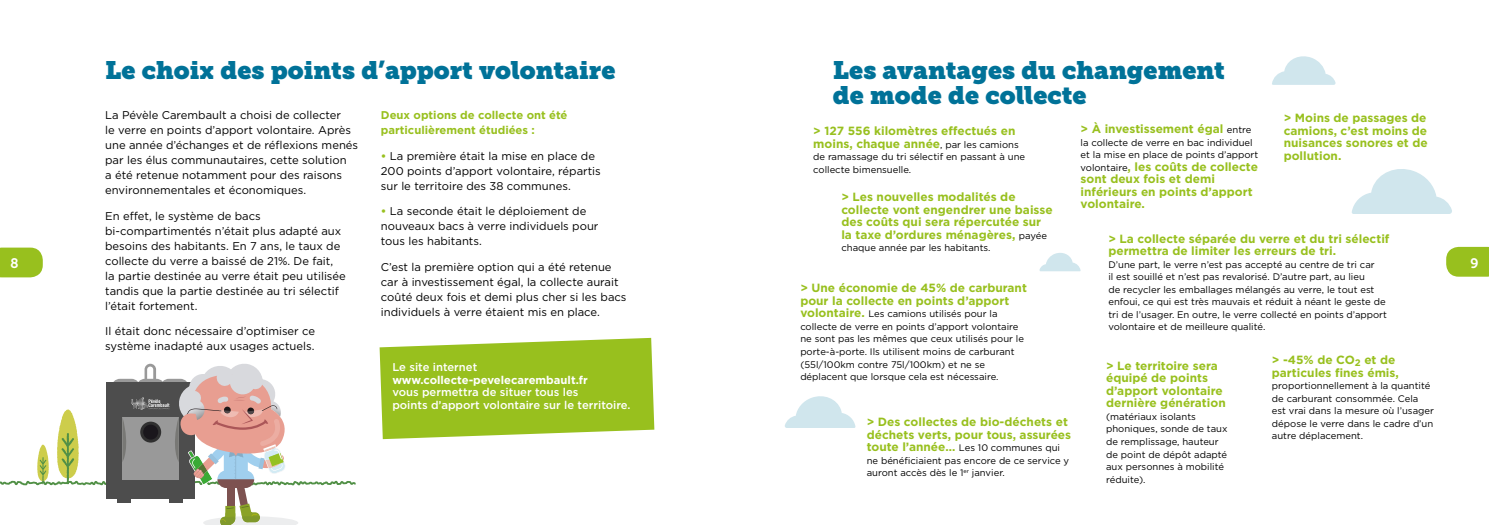
<style>
.page{position:relative;width:1489px;height:525px;background:#fff}
.page>*{position:absolute;margin:0;border:0;box-sizing:border-box;transform-origin:0 0}
.t1{font:25px/25px "Museo Slab";color:#007298}
.t2{font:13.75px "Museo 700";color:#fff}
.t3{font:700 11.88px/12.5px "Gotham";color:#98c01e}
.t4{font:11.25px/15px "Gotham";color:#000}
.t5{font:500 11.25px/12.5px "Gotham";color:#fff}
.t6{font:700 11.25px/15px "Gotham";color:#98c01e}
.t7{font:700 11.25px "Gotham";color:#fff}
.t8{font:9.5px/12.5px "Gotham";color:#000}
.s1{font-weight:700;color:#98c01e}
.s2{font-weight:400;font-size:9.5px;color:#000}
.s3{font-weight:700;font-size:11.88px;color:#98c01e}
</style>
<div class="page">
<svg style="left:0;top:247px;width:43px;height:30px"></svg>
<svg style="left:1446px;top:247px;width:42px;height:29px"></svg>
<svg style="left:379px;top:338px;width:275px;height:101px;background:#a2c634"></svg>
<svg style="left:1272px;top:56px;width:63px;height:29px"></svg>
<svg style="left:1039px;top:253px;width:41px;height:18px"></svg>
<svg style="left:785px;top:396px;width:70px;height:32px"></svg>
<svg style="left:1352px;top:169px;width:100px;height:45px"></svg>
<svg style="left:0;top:363px;width:356px;height:161px"></svg>
<h1 class="t1" style="left:105px;top:58px;width:512px">Le choix des points d’apport volontaire</h1>
<h1 class="t1" style="left:832px;top:58px;width:393px">Les avantages du changement de mode de collecte</h1>
<p class="t6" style="left:381px;top:107px;width:188px">Deux options de collecte ont été particulièrement étudiées :</p>
<p class="t4" style="left:381px;top:148px;width:221px"><span class="s1">•</span> La première était la mise en place de<br>200 points d’apport volontaire, répartis sur le territoire des 38 communes.</p>
<p class="t4" style="left:381px;top:203px;width:219px"><span class="s1">•</span> La seconde était le déploiement de nouveaux bacs à verre individuels pour tous les habitants.</p>
<p class="t4" style="left:381px;top:259px;width:247px">C’est la première option qui a été retenue car à investissement égal, la collecte aurait coûté deux fois et demi plus cher si les bacs individuels à verre étaient mis en place.</p>
<p class="t4" style="left:105px;top:107px;width:254px">La Pévèle Carembault a choisi de collecter<br>le verre en points d’apport volontaire. Après une année d’échanges et de réflexions menés par les élus communautaires, cette solution<br>a été retenue notamment pour des raisons environnementales et économiques.</p>
<p class="t4" style="left:105px;top:208px;width:242px">En effet, le système de bacs bi-compartimentés n’était plus adapté aux besoins des habitants. En 7 ans, le taux de collecte du verre a baissé de 21%. De fait,<br>la partie destinée au verre était peu utilisée tandis que la partie destinée au tri sélectif l’était fortement.</p>
<p class="t4" style="left:105px;top:323px;width:211px">Il était donc nécessaire d’optimiser ce système inadapté aux usages actuels.</p>
<p class="t3" style="left:1283px;top:111px;width:145px;text-align:justify">&gt; Moins de passages de camions, c’est moins de nuisances sonores et de pollution.</p>
<p class="t3" style="left:1080px;top:123px;width:172px">&gt; À investissement égal <span class="s2">entre</span></p>
<p class="t8" style="left:1080px;top:136px;width:179px">la collecte de verre en bac individuel et la mise en place de points d’apport</p>
<p class="t3" style="left:1080px;top:160px;width:179px"><span class="s2">volontaire</span>, les coûts de collecte sont deux fois et demi inférieurs en points d’apport volontaire.</p>
<p class="t3" style="left:813px;top:125px;width:207px">&gt; 127 556 kilomètres effectués en moins, chaque année<span class="s2">, par les camions</span></p>
<p class="t8" style="left:813px;top:150px;width:213px">de ramassage du tri sélectif en passant à une collecte bimensuelle.</p>
<p class="t3" style="left:841px;top:190px;width:213px">&gt; Les nouvelles modalités de collecte vont engendrer une baisse des coûts qui sera répercutée sur la taxe d’ordures ménagères, <span class="s2">payée</span></p>
<p class="t8" style="left:841px;top:241px;width:151px">chaque année par les habitants.</p>
<p class="t3" style="left:1108px;top:232px;width:282px">&gt; La collecte séparée du verre et du tri sélectif permettra de limiter les erreurs de tri.</p>
<p class="t8" style="left:1108px;top:257px;width:280px">D’une part, le verre n’est pas accepté au centre de tri car<br>il est souillé et n’est pas revalorisé. D’autre part, au lieu<br>de recycler les emballages mélangés au verre, le tout est enfoui, ce qui est très mauvais et réduit à néant le geste de tri de l’usager. En outre, le verre collecté en points d’apport volontaire et de meilleure qualité.</p>
<h2 class="t2" style="left:11px;top:255px;width:10px">8</h2>
<h2 class="t2" style="left:1470px;top:255px;width:9px">9</h2>
<p class="t3" style="left:800px;top:282px;width:228px">&gt; Une économie de 45% de carburant pour la collecte en points d’apport</p>
<p class="t8" style="left:800px;top:307px;width:225px"><span class="s3">volontaire.</span> Les camions utilisés pour la collecte de verre en points d’apport volontaire ne sont pas les mêmes que ceux utilisés pour le porte-à-porte. Ils utilisent moins de carburant (55l/100km contre 75l/100km) et ne se déplacent que lorsque cela est nécessaire.</p>
<p class="t3" style="left:1271px;top:353px;width:128px">&gt; -45% de CO<sub>2</sub> et de particules fines émis,</p>
<p class="t8" style="left:1271px;top:379px;width:163px">proportionnellement à la quantité de carburant consommée. Cela est vrai dans la mesure où l’usager dépose le verre dans le cadre d’un autre déplacement.</p>
<p class="t3" style="left:1106px;top:359px;width:121px">&gt; Le territoire sera équipé de points d’apport volontaire dernière génération</p>
<p class="t8" style="left:1106px;top:410px;width:123px">(matériaux isolants phoniques, sonde de taux de remplissage, hauteur de point de dépôt adapté aux personnes à mobilité réduite).</p>
<p class="t5" style="left:392px;top:360px;width:86px">Le site internet</p>
<p class="t7" style="left:392px;top:372px;width:197px">www.collecte-pevelecarembault.fr</p>
<p class="t5" style="left:392px;top:385px;width:240px">vous permettra de situer tous les<br>points d’apport volontaire sur le territoire.</p>
<p class="t3" style="left:866px;top:415px;width:206px">&gt; Des collectes de bio-déchets et déchets verts, pour tous, assurées</p>
<p class="t8" style="left:866px;top:441px;width:204px"><span class="s3">toute l’année…</span> Les 10 communes qui ne bénéficiaient pas encore de ce service y auront accès dès le 1<sup>er</sup> janvier.</p>
</div>
